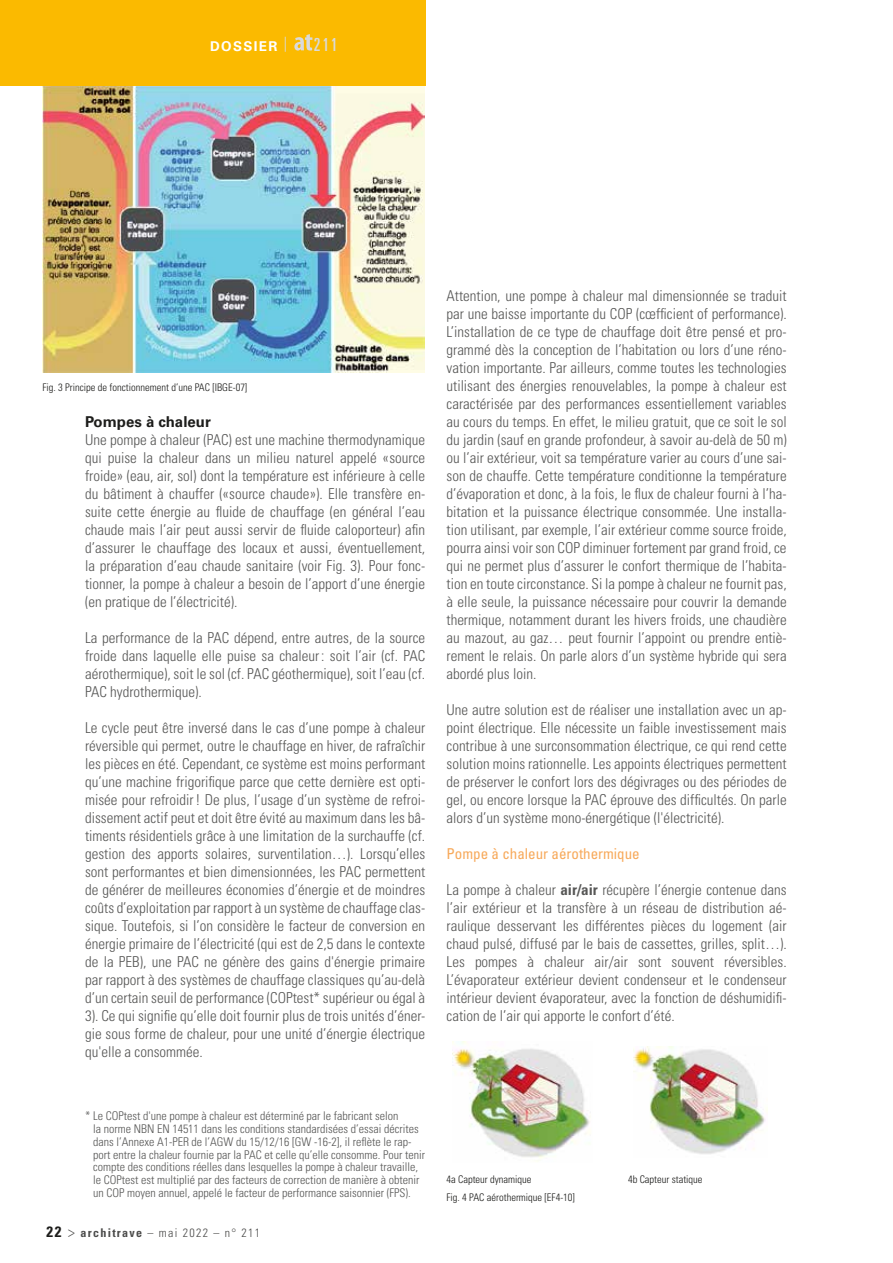
<style>
.page{position:relative;width:893px;height:1263px;background:#fff}
.page>*{position:absolute;margin:0;border:0;box-sizing:border-box;transform-origin:0 0}
.t1{font:ultra-condensed 18px "Univers LT Std";color:#dadada}
.t2{font:300 condensed 15px/18px "Univers LT Std";color:#575756;text-align:justify}
.t3{font:condensed 15px "Univers LT Std";color:#f7a95a}
.t4{font:700 15px "Univers LT Std";color:#1d1d1b}
.t5{font:700 13.5px "Univers LT Std";letter-spacing:.1em;color:#fff}
.t6{font:300 condensed 12px/12.9px "Univers LT Std";color:#575756}
.t7{font:300 condensed 12px "Univers LT Std";letter-spacing:.11em;color:#4b4b4a}
.t8{font:300 condensed 10.5px "Univers LT Std";color:#1d1d1b}
.s1{font-weight:700;font-size:15px;color:#1d1d1b}
.s2{font-size:15px}
.s3{font-weight:700}
</style>
<div class="page">
<img style="left:452px;top:1041px;width:139px;height:121px">
<img style="left:634px;top:1046px;width:133px;height:108px">
<img style="left:43px;top:85px;width:381px;height:288px">
<div style="left:0;top:0;width:425px;height:85px;background:#fbba00"></div>
<svg style="left:294px;top:34px;width:18px;height:17px"></svg>
<p class="t5" style="left:210px;top:38px;width:79px">DOSSIER <sup>|</sup></p>
<p class="t1" style="left:314px;top:34px;width:25px">211</p>
<p class="t8" style="left:43px;top:381px;width:206px">Fig. 3 Principe de fonctionnement d’une PAC [IBGE-07]</p>
<p class="t4" style="left:85px;top:413px;width:127px">Pompes à chaleur</p>
<p class="t2" style="left:85px;top:431px;width:342px">Une pompe à chaleur (PAC) est une machine thermodynamique qui puise la chaleur dans un milieu naturel appelé «source froide» (eau, air, sol) dont la température est inférieure à celle du bâtiment à chauffer («source chaude»). Elle transfère en&shy;suite cette énergie au fluide de chauffage (en général l’eau chaude mais l’air peut aussi servir de fluide caloporteur) afin d’assurer le chauffage des locaux et aussi, éventuellement, la préparation d’eau chaude sanitaire (voir Fig. 3). Pour fonc&shy;tionner, la pompe à chaleur a besoin de l’apport d’une énergie (en pratique de l’électricité).</p>
<p class="t2" style="left:85px;top:629px;width:342px">La performance de la PAC dépend, entre autres, de la source froide dans laquelle elle puise sa chaleur: soit l’air (cf. PAC aérothermique), soit le sol (cf. PAC géothermique), soit l’eau (cf.<br>PAC hydrothermique).</p>
<p class="t2" style="left:85px;top:719px;width:342px">Le cycle peut être inversé dans le cas d’une pompe à chaleur réversible qui permet, outre le chauffage en hiver, de rafraîchir les pièces en été. Cependant, ce système est moins performant qu’une machine frigorifique parce que cette dernière est opti&shy;misée pour refroidir! De plus, l’usage d’un système de refroi&shy;dissement actif peut et doit être évité au maximum dans les bâ&shy;timents résidentiels grâce à une limitation de la surchauffe (cf. gestion des apports solaires, surventilation…). Lorsqu’elles sont performantes et bien dimensionnées, les PAC permettent de générer de meilleures économies d’énergie et de moindres coûts d’exploitation par rapport à un système de chauffage clas&shy;sique. Toutefois, si l’on considère le facteur de conversion en énergie primaire de l’électricité (qui est de 2,5 dans le contexte de la PEB), une PAC ne génère des gains d'énergie primaire par rapport à des systèmes de chauffage classiques qu’au-delà d’un certain seuil de performance (COPtest* supérieur ou égal à 3). Ce qui signifie qu’elle doit fournir plus de trois unités d’éner&shy;gie sous forme de chaleur, pour une unité d’énergie électrique qu'elle a consommée.</p>
<p class="t6" style="left:93px;top:1109px;width:333px;text-indent:-8px">* Le COPtest d'une pompe à chaleur est déterminé par le fabricant selon<br>la norme NBN EN 14511 dans les conditions standardisées d’essai décrites dans l’Annexe A1-PER de l’AGW du 15/12/16 [GW -16-2], il reflète le rap&shy;port entre la chaleur fournie par la PAC et celle qu’elle consomme. Pour tenir compte des conditions réelles dans lesquelles la pompe à chaleur travaille, le COPtest est multiplié par des facteurs de correction de manière à obtenir un COP moyen annuel, appelé le facteur de performance saisonnier (FPS).</p>
<p class="t7" style="left:47px;top:1226px;width:215px"><span class="s1">22</span> <span class="s2">&gt;</span> <span class="s3">architrave</span> – mai 2022 – n° 211</p>
<p class="t2" style="left:446px;top:287px;width:342px">Attention, une pompe à chaleur mal dimensionnée se traduit par une baisse importante du COP (cœfficient of performance).<br>L’installation de ce type de chauffage doit être pensé et pro&shy;grammé dès la conception de l’habitation ou lors d’une réno&shy;vation importante. Par ailleurs, comme toutes les technologies utilisant des énergies renouvelables, la pompe à chaleur est caractérisée par des performances essentiellement variables au cours du temps. En effet, le milieu gratuit, que ce soit le sol du jardin (sauf en grande profondeur, à savoir au-delà de 50 m) ou l’air extérieur, voit sa température varier au cours d’une sai&shy;son de chauffe. Cette température conditionne la température d’évaporation et donc, à la fois, le flux de chaleur fourni à l’ha&shy;bitation et la puissance électrique consommée. Une installa&shy;tion utilisant, par exemple, l’air extérieur comme source froide, pourra ainsi voir son COP diminuer fortement par grand froid, ce qui ne permet plus d’assurer le confort thermique de l’habita&shy;tion en toute circonstance. Si la pompe à chaleur ne fournit pas, à elle seule, la puissance nécessaire pour couvrir la demande thermique, notamment durant les hivers froids, une chaudière au mazout, au gaz… peut fournir l’appoint ou prendre entiè&shy;rement le relais. On parle alors d’un système hybride qui sera abordé plus loin.</p>
<p class="t2" style="left:446px;top:701px;width:342px">Une autre solution est de réaliser une installation avec un ap&shy;point électrique. Elle nécessite un faible investissement mais contribue à une surconsommation électrique, ce qui rend cette solution moins rationnelle. Les appoints électriques permettent de préserver le confort lors des dégivrages ou des périodes de gel, ou encore lorsque la PAC éprouve des difficultés. On parle alors d’un système mono-énergétique (l'électricité).</p>
<p class="t3" style="left:446px;top:844px;width:195px">Pompe à chaleur aérothermique</p>
<p class="t2" style="left:446px;top:881px;width:342px">La pompe à chaleur <span class="s3">air/air</span> récupère l’énergie contenue dans l’air extérieur et la transfère à un réseau de distribution aé&shy;raulique desservant les différentes pièces du logement (air chaud pulsé, diffusé par le bais de cassettes, grilles, split…).<br>Les pompes à chaleur air/air sont souvent réversibles.<br>L’évaporateur extérieur devient condenseur et le condenseur intérieur devient évaporateur, avec la fonction de déshumidifi&shy;cation de l’air qui apporte le confort d’été.</p>
<p class="t8" style="left:446px;top:1173px;width:87px">4a Capteur dynamique</p>
<p class="t8" style="left:628px;top:1173px;width:76px">4b Capteur statique</p>
<p class="t8" style="left:446px;top:1191px;width:130px">Fig. 4 PAC aérothermique [EF4-10]</p>
</div>
